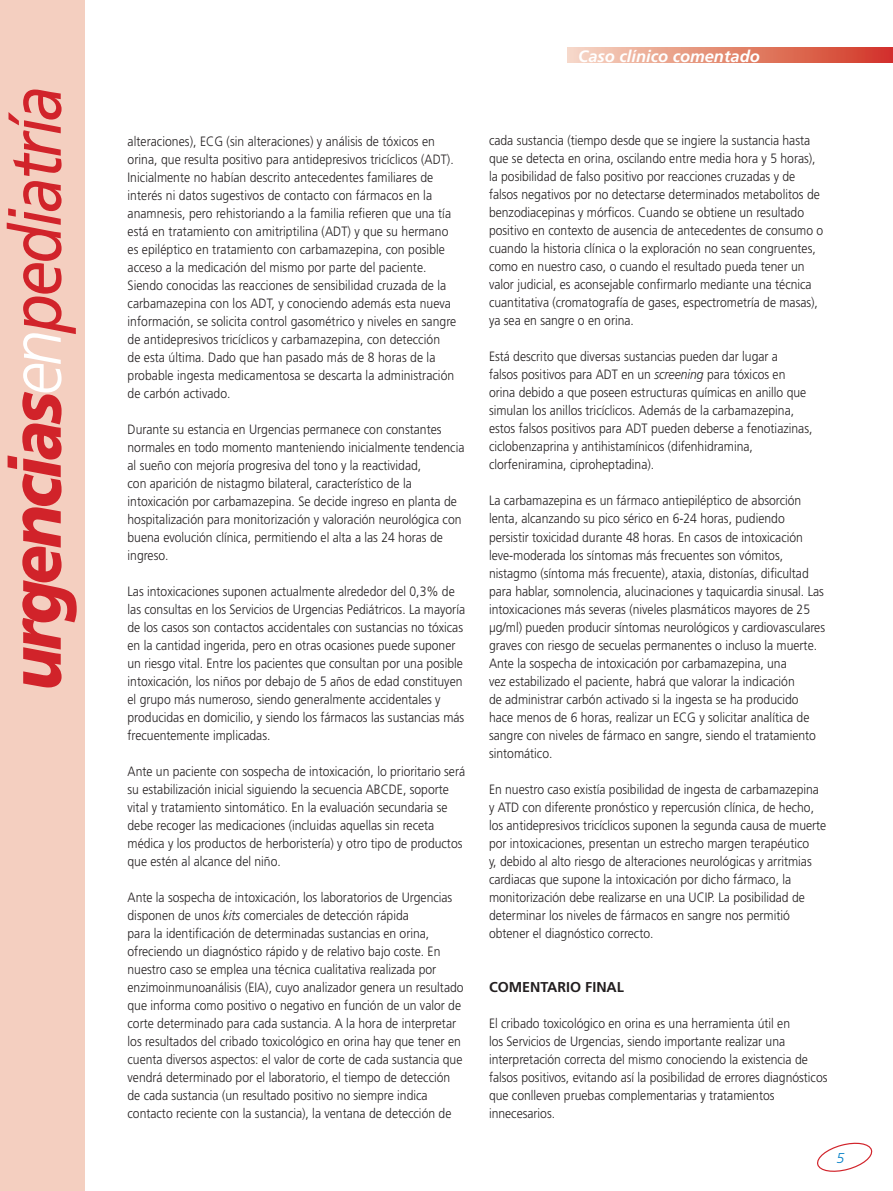
<style>
.page{position:relative;width:893px;height:1191px;background:#fff}
.page>*{position:absolute;margin:0;border:0;box-sizing:border-box;transform-origin:0 0}
.t1{font:italic 900 72px "Frutiger";letter-spacing:-.05em;color:#d1232a;scale:.9 1}
.t2{font:italic 700 16.5px "Frutiger";color:#fff}
.t3{font:700 14.25px "Frutiger";color:#231f20}
.t4{font:italic 300 14.25px "Frutiger";color:#007ec5}
.t5{font:300 13.5px/18px "Frutiger";color:#231f20;scale:.9 1}
.s1{font-weight:300;color:#fff}
.s2{font-weight:400}
.s3{font-style:italic}
</style>
<div class="page">
<div style="left:2px;top:0;width:83px;height:1191px;background:#f4cfc0"></div>
<hr style="left:0;top:0;width:2px;height:1191px;background:#f4cfc0">
<svg style="left:567px;top:48px;width:326px;height:15px;background:#e38672"></svg>
<svg style="left:817px;top:1142px;width:56px;height:30px"></svg>
<h1 class="t1" style="left:-7px;top:690px;width:673px;rotate:-90deg">urgencias<span class="s1">en</span><span class="s2">pediatría</span></h1>
<p class="t2" style="left:578px;top:46px;width:183px">Caso clínico comentado</p>
<p class="t5" style="left:128px;top:132px;width:367px">alteraciones), ECG (sin alteraciones) y análisis de tóxicos en orina, que resulta positivo para antidepresivos tricíclicos (ADT).<br>Inicialmente no habían descrito antecedentes familiares de interés ni datos sugestivos de contacto con fármacos en la anamnesis, pero rehistoriando a la familia refieren que una tía está en tratamiento con amitriptilina (ADT) y que su hermano es epiléptico en tratamiento con carbamazepina, con posible acceso a la medicación del mismo por parte del paciente.<br>Siendo conocidas las reacciones de sensibilidad cruzada de la carbamazepina con los ADT, y conociendo además esta nueva información, se solicita control gasométrico y niveles en sangre de antidepresivos tricíclicos y carbamazepina, con detección de esta última. Dado que han pasado más de 8 horas de la probable ingesta medicamentosa se descarta la administración de carbón activado.</p>
<p class="t5" style="left:128px;top:420px;width:376px">Durante su estancia en Urgencias permanece con constantes normales en todo momento manteniendo inicialmente tendencia al sueño con mejoría progresiva del tono y la reactividad,<br>con aparición de nistagmo bilateral, característico de la intoxicación por carbamazepina. Se decide ingreso en planta de hospitalización para monitorización y valoración neurológica con buena evolución clínica, permitiendo el alta a las 24 horas de ingreso.</p>
<p class="t5" style="left:128px;top:582px;width:377px">Las intoxicaciones suponen actualmente alrededor del 0,3% de las consultas en los Servicios de Urgencias Pediátricos. La mayoría de los casos son contactos accidentales con sustancias no tóxicas en la cantidad ingerida, pero en otras ocasiones puede suponer un riesgo vital. Entre los pacientes que consultan por una posible intoxicación, los niños por debajo de 5 años de edad constituyen el grupo más numeroso, siendo generalmente accidentales y producidas en domicilio, y siendo los fármacos las sustancias más frecuentemente implicadas.</p>
<p class="t5" style="left:128px;top:762px;width:377px">Ante un paciente con sospecha de intoxicación, lo prioritario será su estabilización inicial siguiendo la secuencia ABCDE, soporte vital y tratamiento sintomático. En la evaluación secundaria se debe recoger las medicaciones (incluidas aquellas sin receta médica y los productos de herboristería) y otro tipo de productos que estén al alcance del niño.</p>
<p class="t5" style="left:128px;top:888px;width:375px">Ante la sospecha de intoxicación, los laboratorios de Urgencias disponen de unos <span class="s3">kits</span> comerciales de detección rápida<br>para la identificación de determinadas sustancias en orina, ofreciendo un diagnóstico rápido y de relativo bajo coste. En nuestro caso se emplea una técnica cualitativa realizada por enzimoinmunoanálisis (EIA), cuyo analizador genera un resultado que informa como positivo o negativo en función de un valor de corte determinado para cada sustancia. A la hora de interpretar los resultados del cribado toxicológico en orina hay que tener en cuenta diversos aspectos: el valor de corte de cada sustancia que vendrá determinado por el laboratorio, el tiempo de detección de cada sustancia (un resultado positivo no siempre indica contacto reciente con la sustancia), la ventana de detección de</p>
<p class="t5" style="left:489px;top:132px;width:373px">cada sustancia (tiempo desde que se ingiere la sustancia hasta que se detecta en orina, oscilando entre media hora y 5 horas), la posibilidad de falso positivo por reacciones cruzadas y de falsos negativos por no detectarse determinados metabolitos de benzodiacepinas y mórficos. Cuando se obtiene un resultado positivo en contexto de ausencia de antecedentes de consumo o cuando la historia clínica o la exploración no sean congruentes, como en nuestro caso, o cuando el resultado pueda tener un valor judicial, es aconsejable confirmarlo mediante una técnica cuantitativa (cromatografía de gases, espectrometría de masas), ya sea en sangre o en orina.</p>
<p class="t5" style="left:489px;top:348px;width:361px">Está descrito que diversas sustancias pueden dar lugar a<br>falsos positivos para ADT en un <span class="s3">screening</span> para tóxicos en orina debido a que poseen estructuras químicas en anillo que simulan los anillos tricíclicos. Además de la carbamazepina, estos falsos positivos para ADT pueden deberse a fenotiazinas, ciclobenzaprina y antihistamínicos (difenhidramina, clorfeniramina, ciproheptadina).</p>
<p class="t5" style="left:489px;top:492px;width:375px">La carbamazepina es un fármaco antiepiléptico de absorción lenta, alcanzando su pico sérico en 6-24 horas, pudiendo persistir toxicidad durante 48 horas. En casos de intoxicación leve-moderada los síntomas más frecuentes son vómitos, nistagmo (síntoma más frecuente), ataxia, distonías, dificultad para hablar, somnolencia, alucinaciones y taquicardia sinusal. Las intoxicaciones más severas (niveles plasmáticos mayores de 25 µg/ml) pueden producir síntomas neurológicos y cardiovasculares graves con riesgo de secuelas permanentes o incluso la muerte.<br>Ante la sospecha de intoxicación por carbamazepina, una<br>vez estabilizado el paciente, habrá que valorar la indicación<br>de administrar carbón activado si la ingesta se ha producido hace menos de 6 horas, realizar un ECG y solicitar analítica de sangre con niveles de fármaco en sangre, siendo el tratamiento sintomático.</p>
<p class="t5" style="left:489px;top:780px;width:376px">En nuestro caso existía posibilidad de ingesta de carbamazepina y ATD con diferente pronóstico y repercusión clínica, de hecho, los antidepresivos tricíclicos suponen la segunda causa de muerte por intoxicaciones, presentan un estrecho margen terapéutico<br>y, debido al alto riesgo de alteraciones neurológicas y arritmias cardiacas que supone la intoxicación por dicho fármaco, la monitorización debe realizarse en una UCIP. La posibilidad de determinar los niveles de fármacos en sangre nos permitió obtener el diagnóstico correcto.</p>
<p class="t3" style="left:489px;top:978px;width:137px">COMENTARIO FINAL</p>
<p class="t5" style="left:489px;top:1014px;width:378px">El cribado toxicológico en orina es una herramienta útil en<br>los Servicios de Urgencias, siendo importante realizar una interpretación correcta del mismo conociendo la existencia de falsos positivos, evitando así la posibilidad de errores diagnósticos que conlleven pruebas complementarias y tratamientos innecesarios.</p>
<p class="t4" style="left:836px;top:1149px;width:9px">5</p>
</div>
